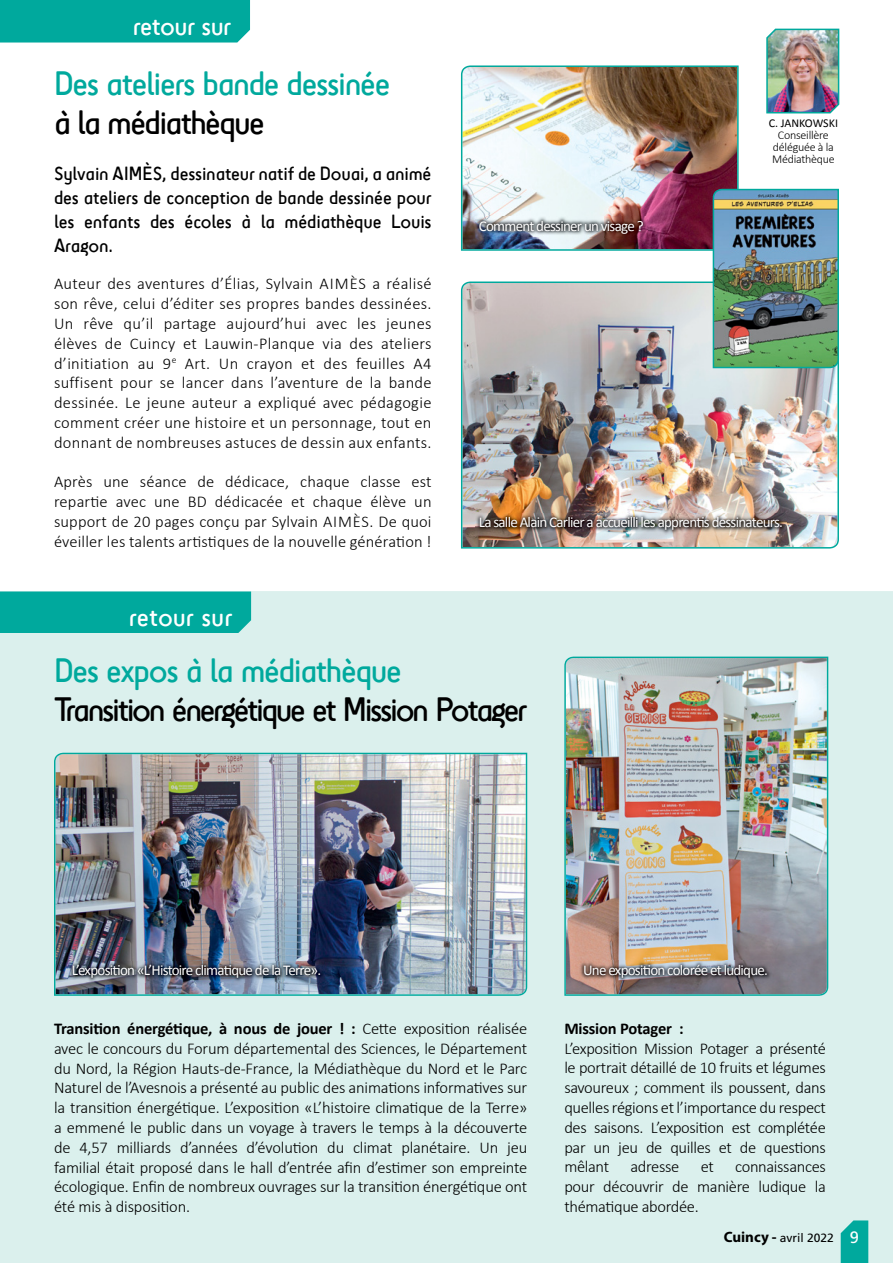
<style>
.page{position:relative;width:893px;height:1263px;background:#fff}
.page>*{position:absolute;margin:0;border:0;box-sizing:border-box;transform-origin:0 0}
.t1{font:34.5px "Sci Fly Sans";letter-spacing:-.04em;color:#00a99d}
.t2{font:34.5px "Sci Fly Sans";letter-spacing:-.07em;color:#000}
.t3{font:34.5px "Sci Fly Sans";letter-spacing:-.05em;color:#000}
.t4{font:27px "Sci Fly Sans";letter-spacing:-.01em;color:#fff}
.t5{font:19.5px/24px "Sci Fly Sans";letter-spacing:-.01em;color:#000;text-align:justify}
.t6{font:300 16.5px/19.8px "Calibri";letter-spacing:-.01em;color:#000;text-align:justify}
.t7{font:700 16.5px "Calibri";letter-spacing:-.01em;color:#000}
.t8{font:15px "Calibri";letter-spacing:-.05em;color:#fff}
.t9{font:300 12px/12px "Calibri";letter-spacing:-.02em;color:#000;text-align:center}
.t10{font:12px "Frutiger LT Std";color:#000}
.t11{font:12px "Calibri";letter-spacing:-.005em;color:#000}
.s1{font-weight:700}
.s2{font-family:"Myriad Pro";font-weight:700;font-size:15px}
.s3{font-size:16.5px;color:#fff}
</style>
<div class="page">
<div style="left:0;top:591px;width:893px;height:672px;background:#dbf0ed"></div>
<div style="left:0;top:591px;width:251px;height:42px;background:#00a99d"></div>
<img style="left:461px;top:65px;width:278px;height:186px">
<img style="left:461px;top:281px;width:378px;height:268px">
<img style="left:54px;top:753px;width:473px;height:243px">
<img style="left:564px;top:656px;width:264px;height:340px">
<img style="left:68px;top:961px;width:256px;height:21px">
<img style="left:580px;top:961px;width:191px;height:21px">
<img style="left:475px;top:513px;width:311px;height:21px">
<img style="left:475px;top:217px;width:173px;height:21px">
<img style="left:766px;top:28px;width:74px;height:86px">
<div style="left:0;top:0;width:250px;height:43px;background:#00a99d"></div>
<img style="left:712px;top:188px;width:127px;height:181px">
<svg style="left:841px;top:1220px;width:27px;height:43px"></svg>
<h2 class="t4" style="left:133px;top:10px;width:100px">retour sur</h2>
<h1 class="t1" style="left:54px;top:64px;width:338px">Des ateliers bande dessinée</h1>
<h1 class="t3" style="left:54px;top:103px;width:212px">à la médiathèque</h1>
<p class="t5" style="left:54px;top:161px;width:379px">Sylvain AIMÈS, dessinateur natif de Douai, a animé des ateliers de conception de bande dessinée pour les enfants des écoles à la médiathèque Louis Aragon.</p>
<p class="t6" style="left:54px;top:274px;width:379px">Auteur des aventures d’Élias, Sylvain AIMÈS a réalisé son rêve, celui d’éditer ses propres bandes dessinées.<br>Un rêve qu’il partage aujourd’hui avec les jeunes élèves de Cuincy et Lauwin-Planque via des ateliers d’initiation au 9<sup>e</sup> Art. Un crayon et des feuilles A4 suffisent pour se lancer dans l’aventure de la bande dessinée. Le jeune auteur a expliqué avec pédagogie comment créer une histoire et un personnage, tout en donnant de nombreuses astuces de dessin aux enfants.</p>
<p class="t6" style="left:54px;top:472px;width:379px">Après une séance de dédicace, chaque classe est repartie avec une BD dédicacée et chaque élève un support de 20 pages conçu par Sylvain AIMÈS. De quoi éveiller les talents artistiques de la nouvelle génération !</p>
<h2 class="t4" style="left:129px;top:601px;width:105px">retour sur</h2>
<p class="t8" style="left:479px;top:216px;width:166px">Comment dessiner un visage ?</p>
<p class="t11" style="left:769px;top:115px;width:71px">C. JANKOWSKI</p>
<p class="t9" style="left:772px;top:129px;width:64px">Conseillère déléguée à la<br>Médiathèque</p>
<p class="t8" style="left:479px;top:513px;width:306px">La salle Alain Carlier a accueilli les apprentis dessinateurs.</p>
<h1 class="t1" style="left:54px;top:651px;width:349px">Des expos à la médiathèque</h1>
<h1 class="t2" style="left:54px;top:690px;width:475px">Transition énergétique et Mission Potager</h1>
<p class="t8" style="left:72px;top:961px;width:251px">L’exposition «L’Histoire climatique de la Terre».</p>
<p class="t8" style="left:583px;top:961px;width:186px">Une exposition colorée et ludique.</p>
<p class="t6" style="left:54px;top:1018px;width:475px"><span class="s1">Transition énergétique, à nous de jouer ! :</span> Cette exposition réalisée avec le concours du Forum départemental des Sciences, le Département du Nord, la Région Hauts-de-France, la Médiathèque du Nord et le Parc Naturel de l’Avesnois a présenté au public des animations informatives sur la transition énergétique. L’exposition «L’histoire climatique de la Terre» a emmené le public dans un voyage à travers le temps à la découverte de 4,57 milliards d’années d’évolution du climat planétaire. Un jeu familial était proposé dans le hall d’entrée afin d’estimer son empreinte écologique. Enfin de nombreux ouvrages sur la transition énergétique ont été mis à disposition.</p>
<p class="t7" style="left:564px;top:1018px;width:121px">Mission Potager :</p>
<p class="t6" style="left:564px;top:1038px;width:263px">L’exposition Mission Potager a présenté le portrait détaillé de 10 fruits et légumes savoureux ; comment ils poussent, dans quelles régions et l’importance du respect des saisons. L’exposition est complétée par un jeu de quilles et de questions mêlant</p>
<p class="t6" style="left:630px;top:1157px;width:50px">adresse</p>
<p class="t6" style="left:701px;top:1157px;width:15px">et</p>
<p class="t6" style="left:564px;top:1157px;width:263px;text-indent:171px">connaissances pour découvrir de manière ludique la thématique abordée.</p>
<p class="t10" style="left:724px;top:1231px;width:137px"><span class="s2">Cuincy -</span> avril 2022 <span class="s3">9</span></p>
</div>
